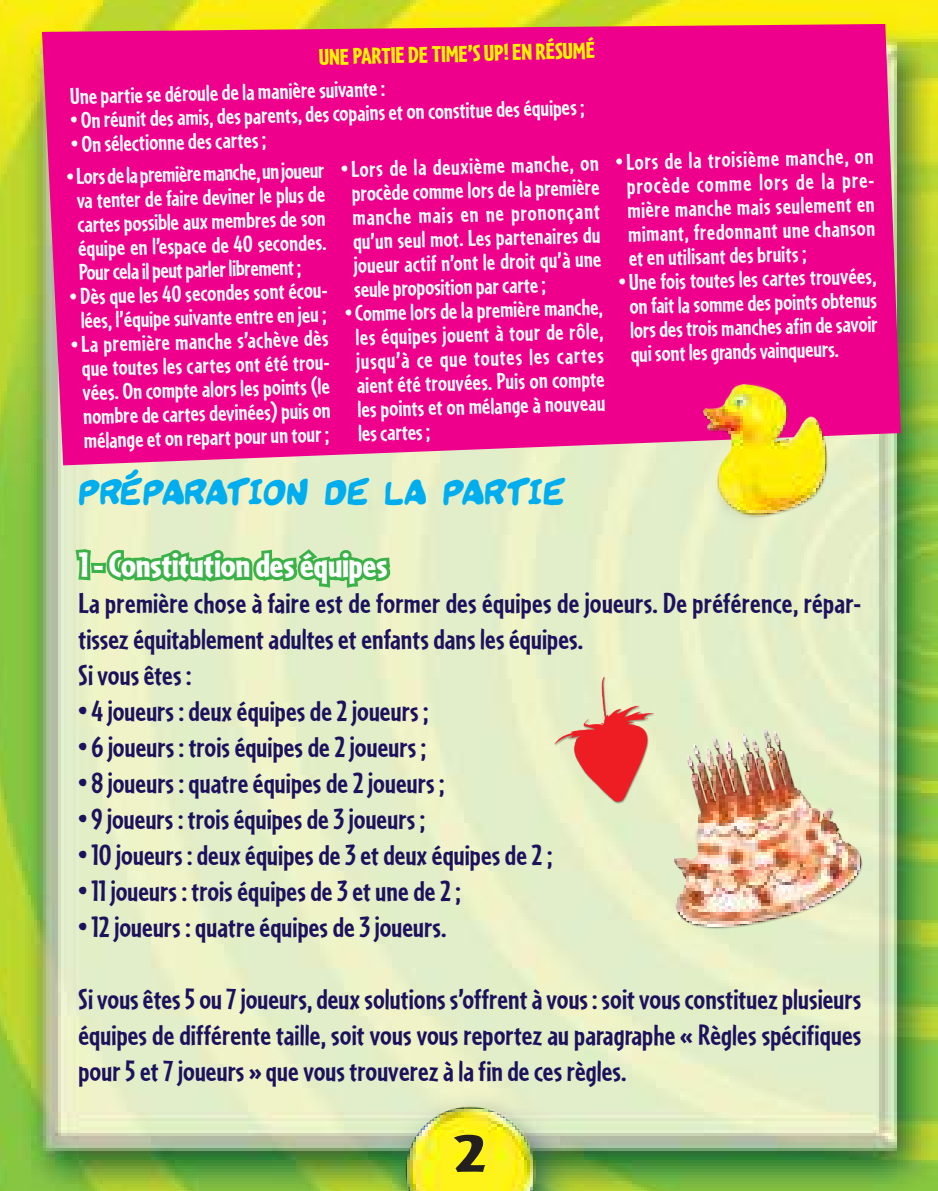
<style>
.page{position:relative;width:938px;height:1191px;background:#fff}
.page>*{position:absolute;margin:0;border:0;box-sizing:border-box;transform-origin:0 0}
.t1{font:900 54px "Cafeteria";color:#241f1f;scale:1.5 1}
.t2{font:900 36px "Cafeteria";color:#fff}
.t3{font:700 30px/36px "Cafeteria";color:#1c115c}
.t4{font:27px "Komikandy";color:#00aeef;scale:1.23 1}
.t5{font:700 24px/24px "Cafeteria";color:#fff;text-align:justify}
.t6{font:900 24px "Cafeteria";color:#fff300}
</style>
<div class="page">
<img style="left:0;top:0;width:937px;height:1191px">
<img style="left:662px;top:721px;width:209px;height:218px">
<img style="left:550px;top:668px;width:115px;height:145px">
<div style="left:42px;top:24px;width:858px;height:441px;background:#ee008c"></div>
<svg style="left:72px;top:546px;width:23px;height:38px"></svg>
<div style="left:91px;top:563px;width:15px;height:10px;border:6px solid #3ab247"></div>
<svg style="left:103px;top:545px;width:291px;height:47px;background:#90d187"></svg>
<img style="left:695px;top:377px;width:147px;height:150px">
<svg style="left:0;top:0;width:4px;height:3px"></svg>
<p class="t6" style="left:318px;top:42px;width:278px;rotate:-1deg">UNE PARTIE DE TIME’S UP! EN RÉSUMÉ</p>
<p class="t5" style="left:70px;top:83px;width:316px;rotate:-1deg">Une partie se déroule de la manière suivante:</p>
<p class="t5" style="left:70px;top:106px;width:515px;rotate:-1deg">• On réunit des amis, des parents, des copains et on constitue des équipes ;</p>
<p class="t5" style="left:71px;top:131px;width:196px;rotate:-1deg">• On sélectionne des cartes ;</p>
<p class="t5" style="left:76px;top:163px;width:250px;text-indent:-10px;rotate:-1deg">• Lors de la première manche, un joueur va tenter de faire deviner le plus de cartes possible aux membres de son équipe en l’espace de 40 secondes.<br>Pour cela il peut parler librement;</p>
<p class="t5" style="left:70px;top:283px;width:259px;text-align:center;rotate:-1deg">• Dès que les 40 secondes sont écou&shy;lées, l’équipe suivante entre en jeu;</p>
<p class="t5" style="left:71px;top:331px;width:265px;text-align:center;rotate:-1deg">• La première manche s’achève dès que toutes les cartes ont été trou&shy;vées. On compte alors les points (le nombre de cartes devinées) puis on mélange et on repart pour un tour ;</p>
<p class="t5" style="left:351px;top:156px;width:250px;text-indent:-10px;rotate:-1deg">• Lors de la deuxième manche, on procède comme lors de la première manche mais en ne prononçant qu’un seul mot. Les partenaires du joueur actif n’ont le droit qu’à une seule proposition par carte;</p>
<p class="t5" style="left:355px;top:300px;width:250px;text-indent:-10px;rotate:-1deg">• Comme lors de la première manche, les équipes jouent à tour de rôle, jusqu’à ce que toutes les cartes aient été trouvées. Puis on compte les points et on mélange à nouveau les cartes;</p>
<p class="t4" style="left:78px;top:480px;width:169px">PRÉPARATION</p>
<p class="t4" style="left:324px;top:480px;width:195px">DE LA PARTIE</p>
<p class="t5" style="left:626px;top:149px;width:249px;text-indent:-11px;rotate:-1deg">• Lors de la troisième manche, on procède comme lors de la pre&shy;mière manche mais seulement en mimant, fredonnant une chanson et en utilisant des bruits ;</p>
<p class="t5" style="left:629px;top:269px;width:249px;text-indent:-10px;rotate:-1deg">• Une fois toutes les cartes trouvées, on fait la somme des points obtenus lors des trois manches afin de savoir qui sont les grands vainqueurs.</p>
<h2 class="t2" style="left:78px;top:544px;width:311px">1 - Constitution des équipes</h2>
<p class="t3" style="left:78px;top:585px;width:783px">La première chose à faire est de former des équipes de joueurs. De préférence, répar&shy;tissez équitablement adultes et enfants dans les équipes.<br>Si vous êtes :</p>
<p class="t3" style="left:78px;top:693px;width:351px">• 4 joueurs : deux équipes de 2 joueurs ;</p>
<p class="t3" style="left:78px;top:729px;width:349px">• 6 joueurs : trois équipes de 2joueurs ;</p>
<p class="t3" style="left:78px;top:765px;width:367px">• 8 joueurs : quatre équipes de 2joueurs ;</p>
<p class="t3" style="left:78px;top:801px;width:348px">• 9 joueurs : trois équipes de 3 joueurs ;</p>
<p class="t3" style="left:78px;top:837px;width:475px">• 10 joueurs : deux équipes de 3 et deux équipes de 2;</p>
<p class="t3" style="left:78px;top:873px;width:384px">• 11 joueurs : trois équipes de 3 et une de 2;</p>
<p class="t3" style="left:78px;top:909px;width:369px">• 12 joueurs : quatre équipes de 3 joueurs.</p>
<p class="t3" style="left:78px;top:981px;width:784px;text-align:justify">Si vous êtes 5 ou 7 joueurs, deux solutions s’offrent à vous: soit vous constituez plusieurs équipes de différente taille, soit vous vous reportez au paragraphe « Règles spécifiques pour 5 et 7 joueurs » que vous trouverez à la fin de ces règles.</p>
<h1 class="t1" style="left:453px;top:1122px;width:23px">2</h1>
</div>
